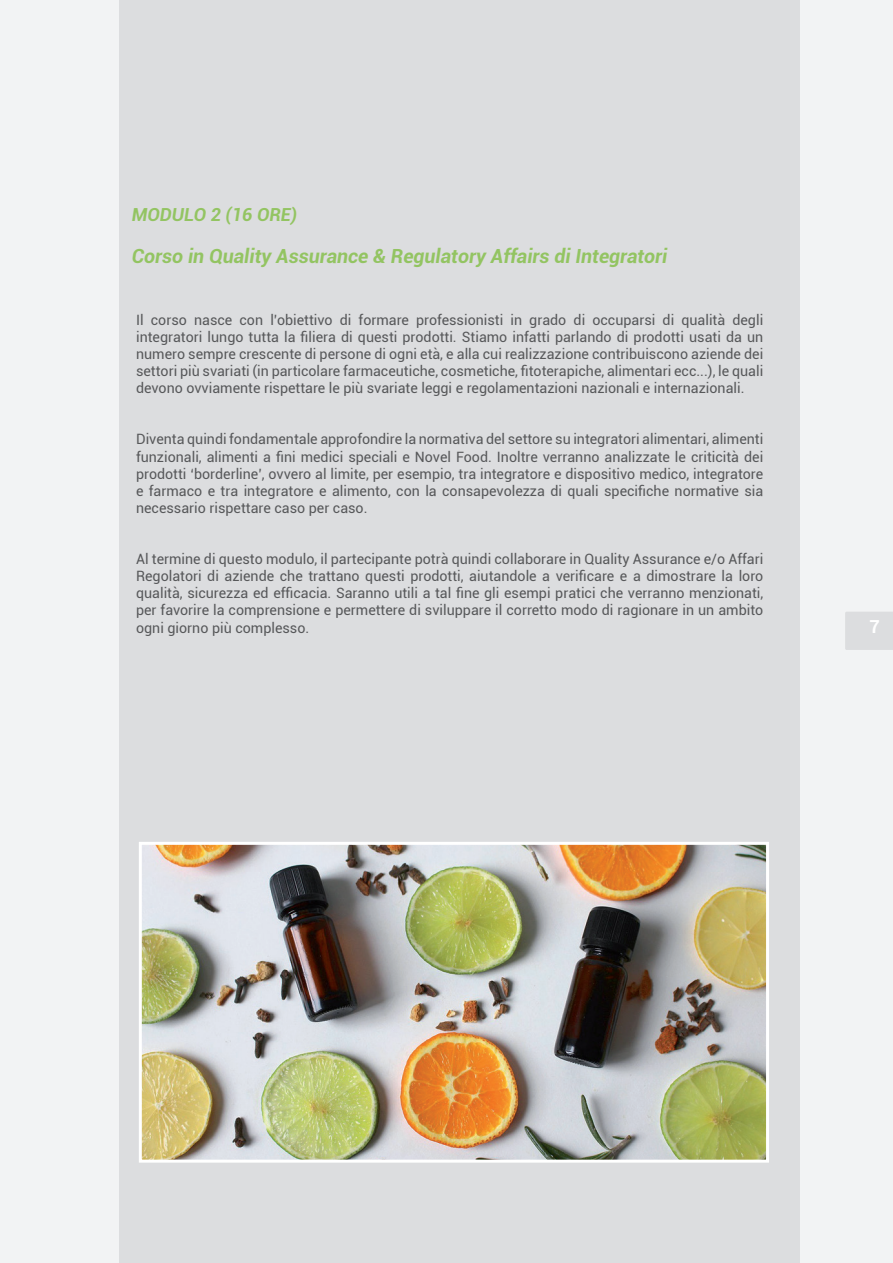
<style>
.page{position:relative;width:893px;height:1263px;background:#f2f3f4}
.page>*{position:absolute;margin:0;border:0;box-sizing:border-box;transform-origin:0 0}
.t1{font:italic 700 19.5px "Roboto";color:#93c462}
.t2{font:italic 700 18px "Roboto";color:#93c462}
.t3{font:700 18px "Roboto";color:#fff}
.t4{font:14.25px/17.1px "Roboto";color:#57585a;text-align:justify}
</style>
<div class="page">
<div style="left:845px;top:612px;width:48px;height:38px;background:#dcdddf"></div>
<div style="left:119px;top:0;width:680px;height:1263px;background:#dcdddf"></div>
<img style="left:143px;top:846px;width:622px;height:313px">
<div style="left:139px;top:842px;width:630px;height:321px;border:3px solid #fff"></div>
<p class="t2" style="left:132px;top:202px;width:167px">MODULO 2 (16 ORE)</p>
<h1 class="t1" style="left:132px;top:243px;width:537px">Corso in Quality Assurance &amp; Regulatory Affairs di Integratori</h1>
<p class="t4" style="left:136px;top:311px;width:629px">Il corso nasce con l’obiettivo di formare professionisti in grado di occuparsi di qualità degli integratori lungo tutta la filiera di questi prodotti. Stiamo infatti parlando di prodotti usati da un numero sempre crescente di persone di ogni età, e alla cui realizzazione contribuiscono aziende dei settori più svariati (in particolare farmaceutiche, cosmetiche, fitoterapiche, alimentari ecc...), le quali devono ovviamente rispettare le più svariate leggi e regolamentazioni nazionali e internazionali.</p>
<p class="t4" style="left:136px;top:430px;width:629px">Diventa quindi fondamentale approfondire la normativa del settore su integratori alimentari, alimenti funzionali, alimenti a fini medici speciali e Novel Food. Inoltre verranno analizzate le criticità dei prodotti ‘borderline’, ovvero al limite, per esempio, tra integratore e dispositivo medico, integratore e farmaco e tra integratore e alimento, con la consapevolezza di quali specifiche normative sia necessario rispettare caso per caso.</p>
<p class="t4" style="left:136px;top:550px;width:629px">Al termine di questo modulo, il partecipante potrà quindi collaborare in Quality Assurance e/o Affari Regolatori di aziende che trattano questi prodotti, aiutandole a verificare e a dimostrare la loro qualità, sicurezza ed efficacia. Saranno utili a tal fine gli esempi pratici che verranno menzionati, per favorire la comprensione e permettere di sviluppare il corretto modo di ragionare in un ambito ogni giorno più complesso.</p>
<p class="t3" style="left:869px;top:614px;width:12px">7</p>
</div>
